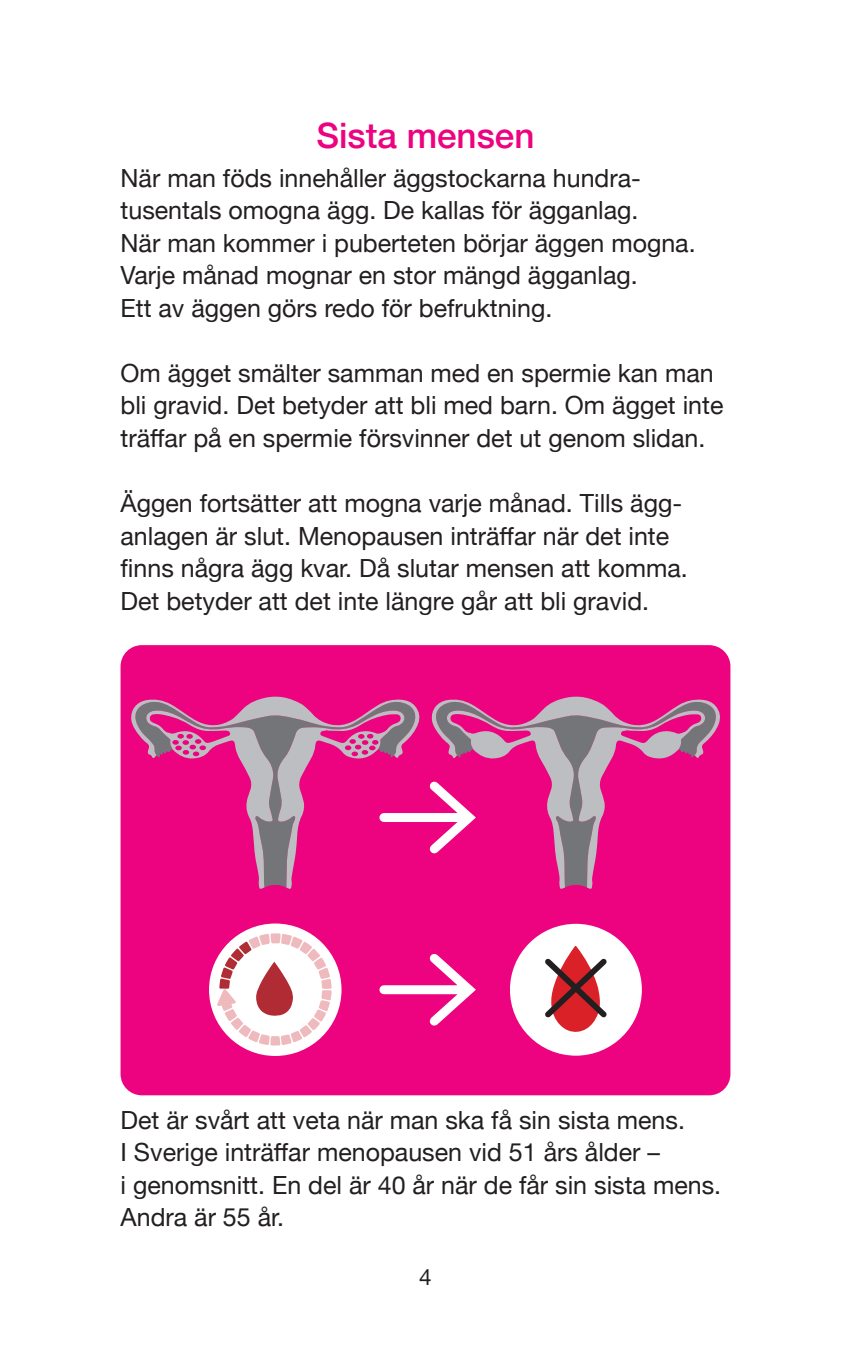
<style>
.page{position:relative;width:851px;height:1347px;background:#fff}
.page>*{position:absolute;margin:0;border:0;box-sizing:border-box;transform-origin:0 0}
.t1{font:500 35px "Helvetica Neue";color:#ed0280}
.t2{font:25px/32.5px "Helvetica Neue";color:#231f20}
.t3{font:22.5px "Helvetica Neue";color:#231f20}
</style>
<div class="page">
<div style="left:120px;top:645px;width:610px;height:450px;background:#ed0280;border-radius:21px"></div>
<div style="left:209px;top:923px;width:132px;height:133px;background:#fff;border-radius:50%"></div>
<svg style="left:217px;top:933px;width:114px;height:115px"></svg>
<svg style="left:510px;top:923px;width:131px;height:132px"></svg>
<svg style="left:131px;top:696px;width:589px;height:193px"></svg>
<svg style="left:379px;top:954px;width:97px;height:72px"></svg>
<h1 class="t1" style="left:316px;top:107px;width:219px">Sista mensen</h1>
<p class="t2" style="left:120px;top:163px;width:576px">När man föds innehåller äggstockarna hundra&shy;tusentals omogna ägg. De kallas för ägganlag.<br>När man kommer i puberteten börjar äggen mogna.<br>Varje månad mognar en stor mängd ägganlag.<br>Ett av äggen görs redo för befruktning.</p>
<p class="t2" style="left:120px;top:358px;width:604px">Om ägget smälter samman med en spermie kan man bli gravid. Det betyder att bli med barn. Om ägget inte träffar på en spermie försvinner det ut genom slidan.</p>
<p class="t2" style="left:120px;top:488px;width:568px">Äggen fortsätter att mogna varje månad. Tills ägg&shy;anlagen är slut. Menopausen inträffar när det inte finns några ägg kvar. Då slutar mensen att komma.<br>Det betyder att det inte längre går att bli gravid.</p>
<p class="t2" style="left:120px;top:1104px;width:602px">Det är svårt att veta när man ska få sin sista mens.<br>I Sverige inträffar menopausen vid 51 års ålder –<br>i genomsnitt. En del är 40 år när de får sin sista mens.<br>Andra är 55 år.</p>
<p class="t3" style="left:419px;top:1260px;width:14px">4</p>
</div>
